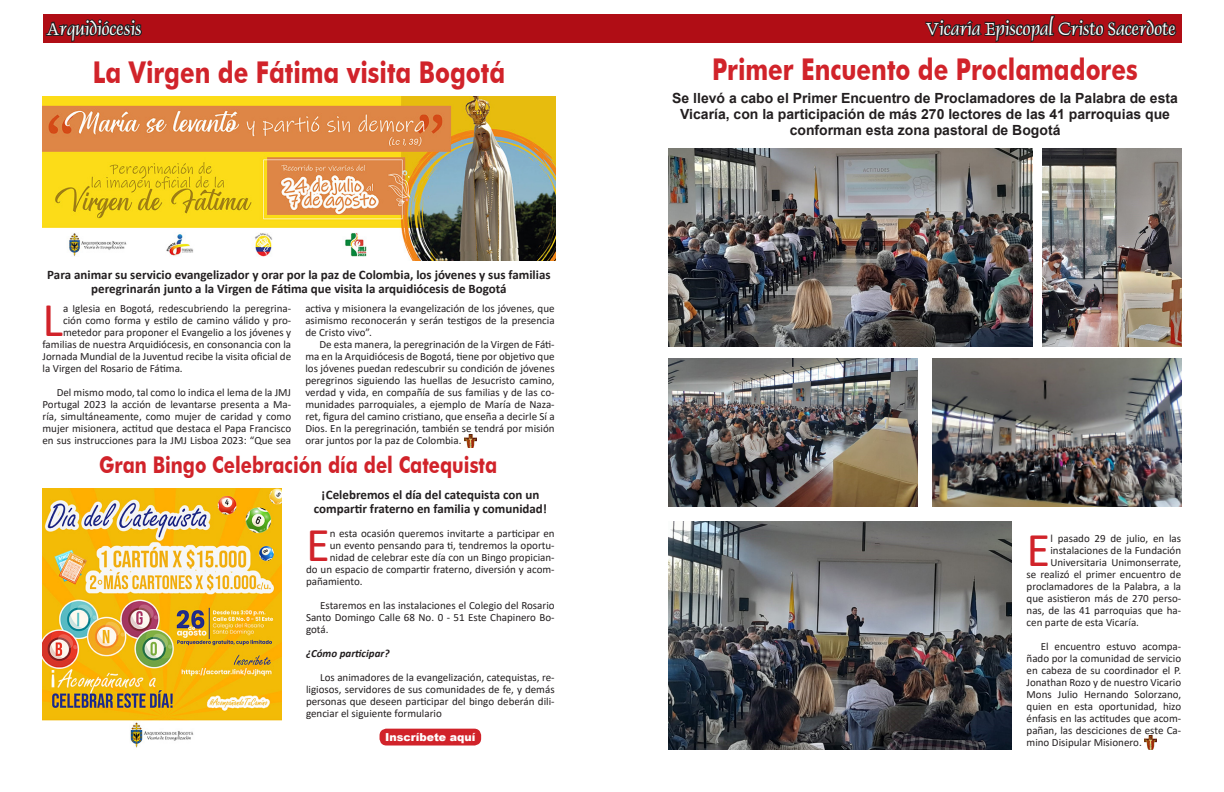
<style>
.page{position:relative;width:1224px;height:792px;background:#fff}
.page>*{position:absolute;margin:0;border:0;box-sizing:border-box;transform-origin:0 0}
.t1{font:48.8px "Calibri";color:#d1232a}
.t2{font:700 30px "Futura BT";color:#d1232a;scale:.8 1}
.t3{font:700 23px "Futura BT";color:#d1232a;scale:.8 1}
.t4{font:20px "Dolphin Normal";color:#fff}
.t5{font:700 14px/16px "Arial";color:#231f20;text-align:center}
.t6{font:700 13px/14px "Calibri";color:#231f20;text-align:center}
.t7{font:11px/12px "Calibri";color:#231f20;text-align:justify}
.t8{font:italic 700 11px "Calibri";color:#231f20}
.t9{font:900 11px "Arial";color:#fff}
</style>
<div class="page">
<div style="left:380px;top:729px;width:101px;height:17px;background:#d1232a;border-radius:7px"></div>
<img style="left:464px;top:434px;width:13px;height:14px">
<div style="left:43px;top:14px;width:1138px;height:29px;background:#b00d15"></div>
<svg style="left:45px;top:19px;width:97px;height:23px"></svg>
<svg style="left:925px;top:15px;width:252px;height:28px"></svg>
<img style="left:1144px;top:735px;width:13px;height:14px">
<img style="left:43px;top:96px;width:513px;height:164px">
<img style="left:43px;top:489px;width:239px;height:259px">
<img style="left:668px;top:148px;width:365px;height:198px">
<img style="left:1043px;top:148px;width:138px;height:198px">
<img style="left:669px;top:358px;width:249px;height:148px">
<img style="left:932px;top:358px;width:249px;height:148px">
<img style="left:668px;top:522px;width:343px;height:227px">
<p class="t4" style="left:47px;top:16px;width:96px">Arquidiócesis</p>
<p class="t4" style="left:926px;top:16px;width:251px">Vicaría Episcopal Cristo Sacerdote</p>
<p class="t2" style="left:93px;top:54px;width:517px">La Virgen de Fátima visita Bogotá</p>
<p class="t6" style="left:47px;top:268px;width:505px">Para animar su servicio evangelizador y orar por la paz de Colombia, los jóvenes y sus familias peregrinarán junto a la Virgen de Fátima que visita la arquidiócesis de Bogotá</p>
<p class="t1" style="left:43px;top:286px;width:22px">L</p>
<p class="t7" style="left:63px;top:302px;width:230px">a Iglesia en Bogotá, redescubriendo la peregrina-</p>
<p class="t7" style="left:63px;top:314px;width:230px">ción como forma y estilo de camino válido y pro-</p>
<p class="t7" style="left:63px;top:326px;width:230px">metedor para proponer el Evangelio a los jóvenes y</p>
<p class="t7" style="left:43px;top:338px;width:250px">familias de nuestra Arquidiócesis, en consonancia con la</p>
<p class="t7" style="left:43px;top:350px;width:250px">Jornada Mundial de la Juventud recibe la visita oficial de</p>
<p class="t7" style="left:43px;top:362px;width:142px">la Virgen del Rosario de Fátima.</p>
<p class="t7" style="left:43px;top:386px;width:250px;text-indent:14px">Del mismo modo, tal como lo indica el lema de la JMJ Portugal 2023 la acción de levantarse presenta a Ma&shy;ría, simultáneamente, como mujer de caridad y como mujer misionera, actitud que destaca el Papa Francisco en sus instrucciones para la JMJ Lisboa 2023: “Que sea</p>
<p class="t7" style="left:305px;top:302px;width:251px">activa y misionera la evangelización de los jóvenes, que asimismo reconocerán y serán testigos de la presencia de Cristo vivo”.</p>
<p class="t7" style="left:305px;top:338px;width:251px;text-indent:14px">De esta manera, la peregrinación de la Virgen de Fáti&shy;ma en la Arquidiócesis de Bogotá, tiene por objetivo que los jóvenes puedan redescubrir su condición de jóvenes peregrinos siguiendo las huellas de Jesucristo camino, verdad y vida, en compañía de sus familias y de las co&shy;munidades parroquiales, a ejemplo de María de Naza&shy;ret, figura del camino cristiano, que enseña a decirle Sí a Dios. En la peregrinación, también se tendrá por misión orar juntos por la paz de Colombia.</p>
<p class="t3" style="left:99px;top:451px;width:499px">Gran Bingo Celebración día del Catequista</p>
<p class="t6" style="left:314px;top:487px;width:235px">¡Celebremos el día del catequista con un compartir fraterno en familia y comunidad!</p>
<p class="t1" style="left:306px;top:511px;width:25px">E</p>
<p class="t7" style="left:330px;top:527px;width:226px">n esta ocasión queremos invitarte a participar en</p>
<p class="t7" style="left:330px;top:539px;width:226px">un evento pensando para ti, tendremos la oportu-</p>
<p class="t7" style="left:330px;top:551px;width:226px">nidad de celebrar este día con un Bingo propician-</p>
<p class="t7" style="left:306px;top:563px;width:250px">do un espacio de compartir fraterno, diversión y acom-</p>
<p class="t7" style="left:306px;top:575px;width:58px">pañamiento.</p>
<p class="t7" style="left:306px;top:599px;width:250px;text-indent:14px">Estaremos en las instalaciones el Colegio del Rosario Santo Domingo Calle 68 No. 0 - 51 Este Chapinero Bo&shy;gotá.</p>
<p class="t8" style="left:306px;top:646px;width:85px">¿Cómo participar?</p>
<p class="t7" style="left:306px;top:671px;width:250px;text-indent:14px">Los animadores de la evangelización, catequistas, re&shy;ligiosos, servidores de sus comunidades de fe, y demás personas que deseen participar del bingo deberán dili&shy;genciar el siguiente formulario</p>
<p class="t9" style="left:385px;top:729px;width:92px">Inscríbete aquí</p>
<p class="t2" style="left:712px;top:51px;width:533px">Primer Encuento de Proclamadores</p>
<p class="t5" style="left:672px;top:90px;width:507px">Se llevó a cabo el Primer Encuentro de Proclamadores de la Palabra de esta<br>Vicaría, con la participación de más 270 lectores de las 41 parroquias que conforman esta zona pastoral de Bogotá</p>
<p class="t1" style="left:1027px;top:516px;width:25px">E</p>
<p class="t7" style="left:1050px;top:532px;width:132px">l pasado 29 de julio, en las</p>
<p class="t7" style="left:1050px;top:544px;width:132px">instalaciones de la Fundación</p>
<p class="t7" style="left:1050px;top:556px;width:132px">Universitaria Unimonserrate,</p>
<p class="t7" style="left:1027px;top:568px;width:156px">se realizó el primer encuentro de</p>
<p class="t7" style="left:1027px;top:580px;width:156px">proclamadores de la Palabra, a la</p>
<p class="t7" style="left:1027px;top:592px;width:156px">que asistieron más de 270 perso-</p>
<p class="t7" style="left:1027px;top:604px;width:156px">nas, de las 41 parroquias que ha-</p>
<p class="t7" style="left:1027px;top:616px;width:114px">cen parte de esta Vicaría.</p>
<p class="t7" style="left:1027px;top:640px;width:156px;text-indent:14px">El encuentro estuvo acompa&shy;ñado por la comunidad de servicio en cabeza de su coordinador el P.<br>Jonathan Rozo y de nuestro Vicario Mons Julio Hernando Solorzano, quien en esta oportunidad, hizo énfasis en las actitudes que acom&shy;pañan, las desciciones de este Ca&shy;mino Disipular Misionero.</p>
</div>
